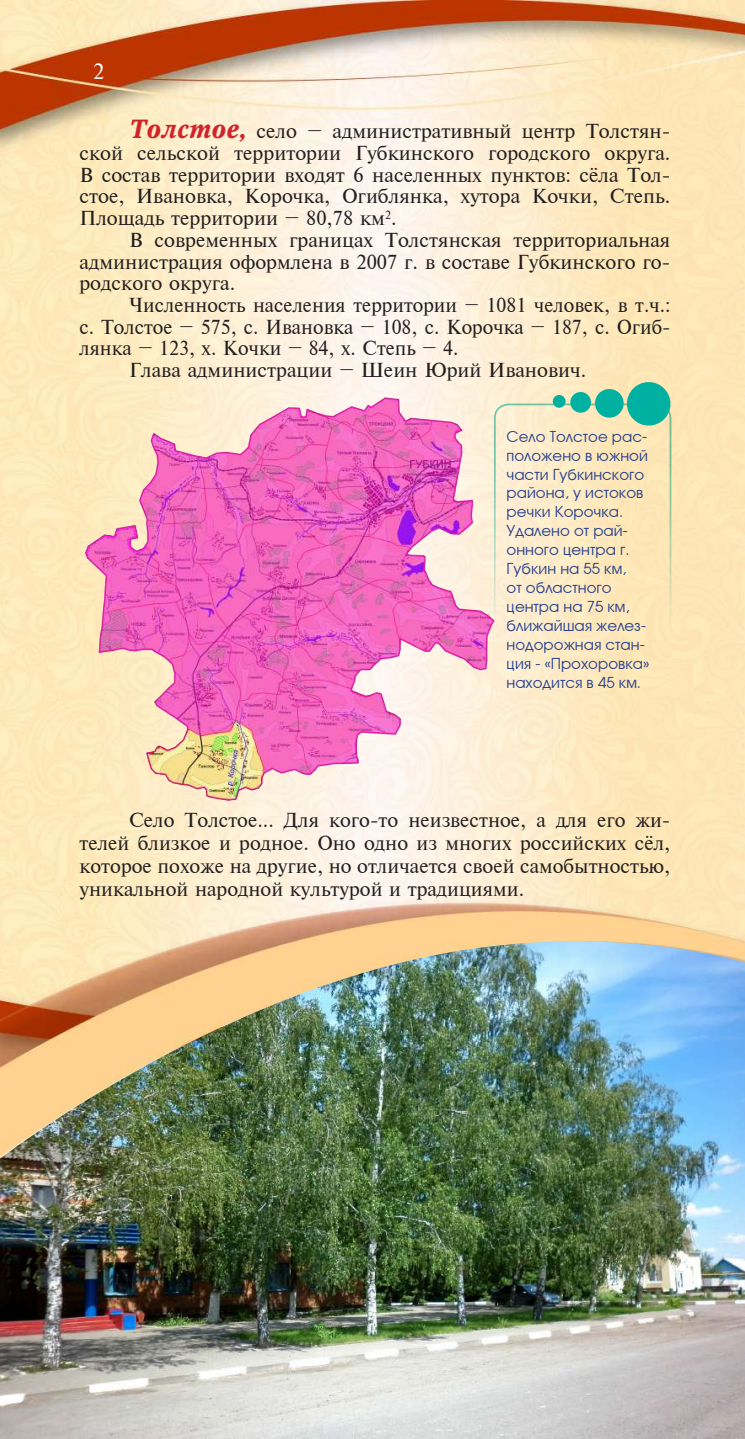
<style>
.page{position:relative;width:745px;height:1439px;background:#fff}
.page>*{position:absolute;margin:0;border:0;box-sizing:border-box;transform-origin:0 0}
.t1{font:21px "Newton C";color:#fff}
.t2{font:19.25px/21.7px "Newton C";color:#231f20;text-align:justify}
.t3{font:15.75px/18.9px "Avanti";color:#253f8e}
.s1{font-family:"Octava";font-weight:700;font-style:italic;font-size:26.25px;color:#d1232a}
</style>
<div class="page">
<img style="left:0;top:0;width:744px;height:1439px">
<img style="left:0;top:941px;width:744px;height:217px">
<img style="left:79px;top:394px;width:416px;height:410px">
<div style="left:494px;top:404px;width:176px;height:297px;background:linear-gradient(to right,#feefd4,#fee5b0);border-radius:14px"></div>
<div style="left:493px;top:403px;width:178px;height:299px;border:2px solid #00b0a0;border-radius:14px"></div>
<svg style="left:552px;top:380px;width:120px;height:47px;background:#87cdaf"></svg>
<p class="t1" style="left:93px;top:59px;width:13px">2</p>
<p class="t2" style="left:79px;top:121px;width:592px;text-indent:50px"><span class="s1">Толстое,</span> село – административный центр Толстян&shy;ской сельской территории Губкинского городского округа.<br>В состав территории входят 6 населенных пунктов: сёла Тол&shy;стое, Ивановка, Корочка, Огиблянка, хутора Кочки, Степь.<br>Площадь территории – 80,78 км<sup>2</sup>.</p>
<p class="t2" style="left:79px;top:229px;width:592px;text-indent:50px">В современных границах Толстянская территориальная администрация оформлена в 2007 г. в составе Губкинского го&shy;родского округа.</p>
<p class="t2" style="left:129px;top:294px;width:542px">Численность населения территории – 1081 человек, в т.ч.:</p>
<p class="t2" style="left:79px;top:316px;width:592px">с. Толстое – 575, с. Ивановка – 108, с. Корочка – 187, с. Огиб-</p>
<p class="t2" style="left:79px;top:338px;width:380px">лянка – 123, х. Кочки – 84, х. Степь – 4.</p>
<p class="t2" style="left:129px;top:359px;width:458px">Глава администрации – Шеин Юрий Иванович.</p>
<p class="t3" style="left:506px;top:427px;width:144px">Село Толстое рас&shy;положено в южной части Губкинского района, у истоков речки Корочка.<br>Удалено от рай&shy;онного центра г.<br>Губкин на 55 км,<br>от областного центра на 75 км, ближайшая желез&shy;нодорожная стан&shy;ция - «Прохоровка» находится в 45 км.</p>
<p class="t2" style="left:79px;top:808px;width:592px;line-height:23.1px;text-indent:50px">Село Толстое... Для кого-то неизвестное, а для его жи&shy;телей близкое и родное. Оно одно из многих российских сёл, которое похоже на другие, но отличается своей самобытностью, уникальной народной культурой и традициями.</p>
</div>
